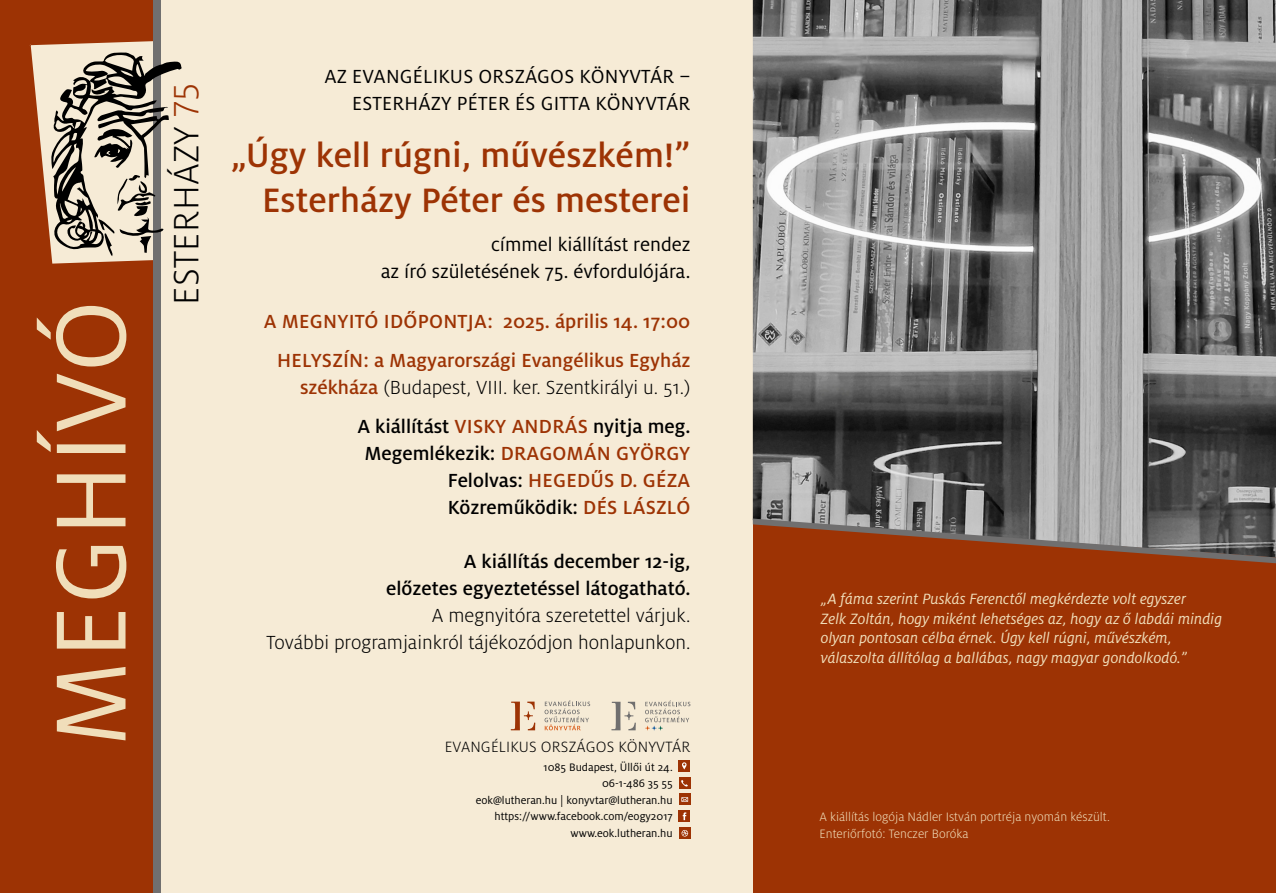
<style>
.page{position:relative;width:1276px;height:893px;background:#9d3304}
.page>*{position:absolute;margin:0;border:0;box-sizing:border-box;transform-origin:0 0}
.t1{font:110.25px "Milo Pro";letter-spacing:.01em;color:#f0deba}
.t2{font:300 39px "Milo Pro";letter-spacing:.01em;color:#000}
.t3{font:500 37.5px/45px "Milo Pro";color:#9d3304;text-align:right}
.t4{font:300 21px/39px "Milo Pro";color:#000;text-align:right}
.t5{font:500 21px/27px "Milo Pro";color:#9d3304;text-align:right}
.t6{font:21px/27px "Milo Pro";color:#000;text-align:right}
.t7{font:500 21px/27px "Milo Pro";color:#000;text-align:right}
.t8{font:italic 16.5px/19.5px "Milo Pro";color:#f0deba}
.t9{font:300 16.5px "Milo Pro";letter-spacing:.01em;color:#000}
.t10{font:300 13.5px/16.5px "Milo Pro";color:#f0deba}
.t11{font:12px/16.5px "Milo Pro";color:#000;text-align:right}
.s1{color:#9d3304}
.s2{font-weight:500;color:#9d3304}
.s3{font-weight:500}
.s4{color:#000}
</style>
<div class="page">
<div style="left:157px;top:0;width:596px;height:893px;background:#f6ebd6"></div>
<img style="left:753px;top:0;width:523px;height:519px">
<div style="left:678px;top:760px;width:12px;height:12px;background:#9d3304"></div>
<svg style="left:682px;top:762px;width:4px;height:7px"></svg>
<div style="left:679px;top:777px;width:11px;height:12px;background:#9d3304"></div>
<svg style="left:681px;top:780px;width:7px;height:7px"></svg>
<div style="left:679px;top:794px;width:11px;height:11px;background:#9d3304"></div>
<svg style="left:681px;top:797px;width:7px;height:5px"></svg>
<div style="left:678px;top:811px;width:12px;height:11px;background:#9d3304"></div>
<svg style="left:683px;top:812px;width:3px;height:8px"></svg>
<div style="left:679px;top:827px;width:11px;height:12px;background:#9d3304"></div>
<svg style="left:681px;top:830px;width:7px;height:6px"></svg>
<div style="left:153px;top:0;width:8px;height:893px;background:#706f6f"></div>
<svg style="left:29px;top:41px;width:153px;height:223px"></svg>
<svg style="left:511px;top:702px;width:24px;height:28px"></svg>
<svg style="left:544px;top:700px;width:46px;height:30px"></svg>
<svg style="left:753px;top:519px;width:523px;height:44px"></svg>
<svg style="left:611px;top:702px;width:25px;height:28px"></svg>
<svg style="left:645px;top:700px;width:45px;height:30px"></svg>
<h1 class="t1" style="left:30px;top:748px;width:449px;rotate:-90deg">MEGHÍVÓ</h1>
<h2 class="t2" style="left:165px;top:305px;width:223px;rotate:-90deg">ESTERHÁZY <span class="s1">75</span></h2>
<p class="t6" style="left:324px;top:63px;width:367px">AZ EVANGÉLIKUS ORSZÁGOS KÖNYVTÁR –<br>ESTERHÁZY PÉTER ÉS GITTA KÖNYVTÁR</p>
<h3 class="t3" style="left:231px;top:133px;width:461px">„Úgy kell rúgni, művészkém!”<br>Esterházy Péter és mesterei</h3>
<p class="t6" style="left:381px;top:231px;width:311px">címmel kiállítást rendez<br>az író születésének 75. évfordulójára.</p>
<p class="t5" style="left:264px;top:302px;width:428px;line-height:39px">A MEGNYITÓ IDŐPONTJA: 2025. április 14. 17:00<br>HELYSZÍN: a Magyarországi Evangélikus Egyház</p>
<p class="t4" style="left:300px;top:368px;width:392px"><span class="s2">székháza</span> (Budapest, VIII. ker. Szentkirályi u. 51.)<br><span class="s3">A kiállítást</span> <span class="s2">VISKY ANDRÁS</span> <span class="s3">nyitja meg.</span></p>
<p class="t5" style="left:448px;top:440px;width:244px;text-align:justify;text-indent:-84px"><span class="s4">Megemlékezik:</span> DRAGOMÁN GYÖRGY <span class="s4">Felolvas:</span> HEGEDŰS D. GÉZA <span class="s4">Közreműködik:</span> DÉS LÁSZLÓ</p>
<p class="t7" style="left:386px;top:548px;width:306px">A kiállítás december 12-ig,<br>előzetes egyeztetéssel látogatható.</p>
<p class="t4" style="left:266px;top:602px;width:425px;line-height:27px">A megnyitóra szeretettel várjuk.<br>További programjainkról tájékozódjon honlapunkon.</p>
<p class="t9" style="left:445px;top:738px;width:247px">EVANGÉLIKUS ORSZÁGOS KÖNYVTÁR</p>
<p class="t11" style="left:476px;top:758px;width:198px">1085 Budapest, Üllői út 24.<br>06-1-486 35 55<br>eok@lutheran.hu | konyvtar@lutheran.hu https://www.facebook.com/eogy2017 www.eok.lutheran.hu</p>
<p class="t8" style="left:821px;top:589px;width:403px">„A fáma szerint Puskás Ferenctől megkérdezte volt egyszer<br>Zelk Zoltán, hogy miként lehetséges az, hogy az ő labdái mindig olyan pontosan célba érnek. Úgy kell rúgni, művészkém, válaszolta állítólag a ballábas, nagy magyar gondolkodó.”</p>
<p class="t10" style="left:819px;top:809px;width:292px">A kiállítás logója Nádler István portréja nyomán készült.<br>Enteriőrfotó: Tenczer Boróka</p>
</div>
